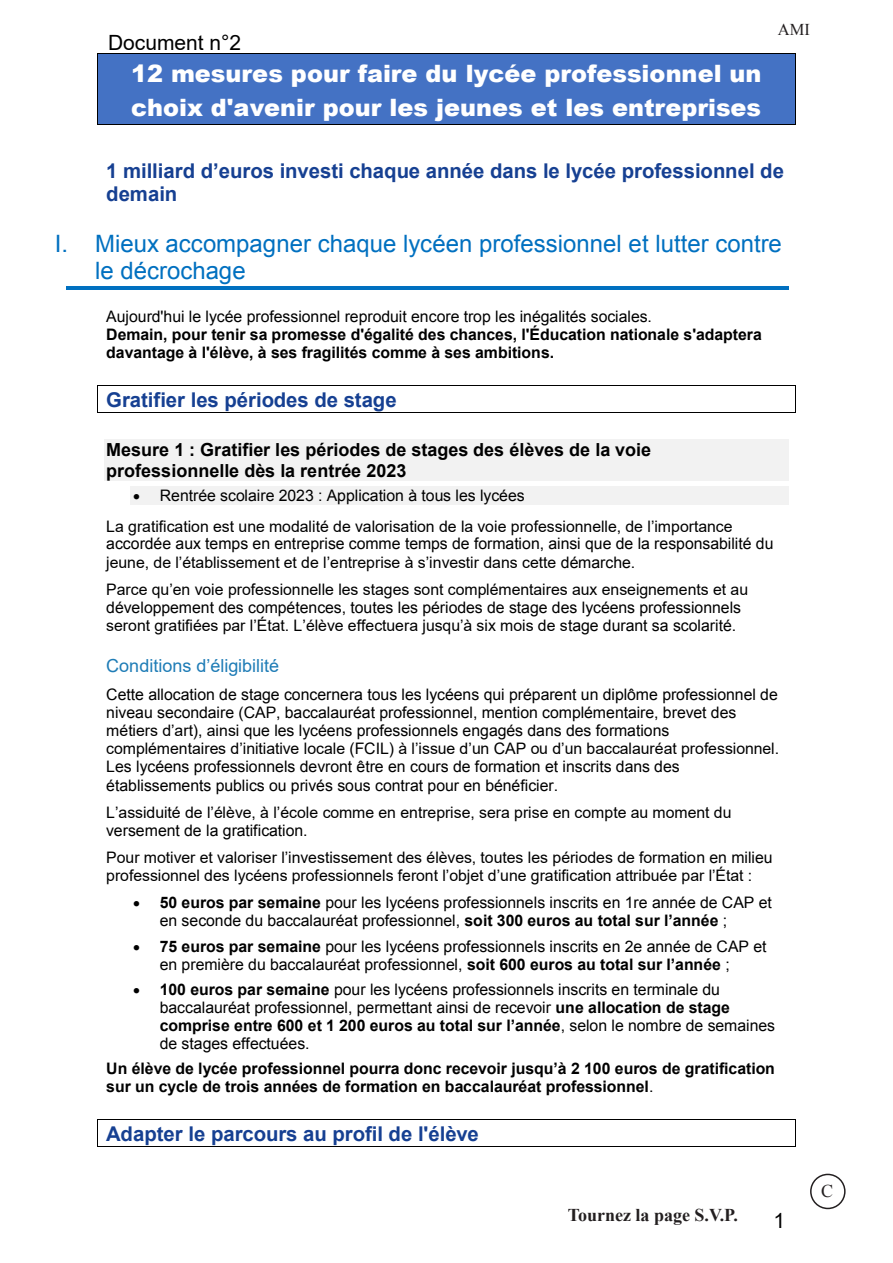
<style>
.page{position:relative;width:893px;height:1263px;background:#fff}
.page>*{position:absolute;margin:0;border:0;box-sizing:border-box;transform-origin:0 0}
.t1{font:900 24px/33.9px "Arial";color:#fff}
.t2{font:24px/27.8px "Arial";color:#0070c0}
.t3{font:21px "Arial";color:#000}
.t4{font:700 20.4px/23.4px "Arial";color:#164092}
.t5{font:700 18px/20.7px "Arial";color:#000}
.t6{font:18px "Arial";color:#1e7cb6}
.t7{font:700 18px "Times New Roman";color:#231f20}
.t8{font:18px "Times New Roman";color:#231f20}
.t9{font:16.5px "Times New Roman";color:#231f20}
.t10{font:15.9px/18.1px "Arial";color:#000}
.t11{font:700 15.9px/18.1px "Arial";color:#000}
.s1{font-weight:400}
.s2{font-weight:700}
</style>
<div class="page">
<div style="left:98px;top:54px;width:697px;height:35px;background:#4472c4"></div>
<hr style="left:98px;top:53px;width:697px;height:1px;background:#000">
<hr style="left:97px;top:54px;width:1px;height:35px;background:#000">
<hr style="left:795px;top:54px;width:1px;height:35px;background:#000">
<div style="left:98px;top:89px;width:697px;height:36px;background:#4472c4"></div>
<hr style="left:98px;top:125px;width:697px;height:1px;background:#000">
<hr style="left:97px;top:89px;width:1px;height:36px;background:#000">
<hr style="left:795px;top:89px;width:1px;height:36px;background:#000">
<hr style="left:66px;top:286px;width:723px;height:3px;background:#0070c0">
<hr style="left:98px;top:385px;width:697px;height:1px;background:#000">
<hr style="left:98px;top:412px;width:697px;height:1px;background:#000">
<svg style="left:97px;top:385px;width:1px;height:28px"></svg>
<svg style="left:795px;top:385px;width:1px;height:28px"></svg>
<div style="left:104px;top:439px;width:685px;height:21px;background:#f2f2f2"></div>
<div style="left:104px;top:460px;width:685px;height:20px;background:#f2f2f2"></div>
<div style="left:131px;top:486px;width:658px;height:19px;background:#f2f2f2"></div>
<hr style="left:98px;top:1119px;width:697px;height:1px;background:#000">
<hr style="left:98px;top:1146px;width:697px;height:1px;background:#000">
<svg style="left:97px;top:1119px;width:1px;height:28px"></svg>
<svg style="left:795px;top:1119px;width:1px;height:28px"></svg>
<div style="left:810px;top:1174px;width:36px;height:35px;border:2px solid #231f20;border-radius:50%"></div>
<div style="left:816px;top:1180px;width:22px;height:22px;background:#fff"></div>
<p class="t3" style="left:108px;top:28px;width:135px">Document n°2</p>
<p class="t1" style="left:131px;top:56px;width:632px">12 mesures pour faire du lycée professionnel un choix d'avenir pour les jeunes et les entreprises</p>
<p class="t9" style="left:778px;top:18px;width:34px">AMI</p>
<p class="t4" style="left:106px;top:159px;width:679px">1 milliard d’euros investi chaque année dans le lycée professionnel de demain</p>
<p class="t2" style="left:95px;top:229px;width:688px;text-indent:-40px">I. Mieux accompagner chaque lycéen professionnel et lutter contre le décrochage</p>
<p class="t11" style="left:106px;top:308px;width:657px"><span class="s1">Aujourd'hui le lycée professionnel reproduit encore trop les inégalités sociales.<br></span>Demain, pour tenir sa promesse d'égalité des chances, l'Éducation nationale s'adaptera davantage à l'élève, à ses fragilités comme à ses ambitions.</p>
<p class="t4" style="left:106px;top:388px;width:292px">Gratifier les périodes de stage</p>
<p class="t5" style="left:106px;top:440px;width:546px">Mesure 1 : Gratifier les périodes de stages des élèves de la voie professionnelle dès la rentrée 2023</p>
<p class="t10" style="left:106px;top:481px;width:628px;line-height:30.3px;text-indent:27px">• Rentrée scolaire 2023 : Application à tous les lycées<br>La gratification est une modalité de valorisation de la voie professionnelle, de l’importance</p>
<p class="t10" style="left:106px;top:535px;width:669px">accordée aux temps en entreprise comme temps de formation, ainsi que de la responsabilité du jeune, de l’établissement et de l’entreprise à s’investir dans cette démarche.</p>
<p class="t10" style="left:106px;top:580px;width:643px">Parce qu’en voie professionnelle les stages sont complémentaires aux enseignements et au développement des compétences, toutes les périodes de stage des lycéens professionnels seront gratifiées par l’État. L’élève effectuera jusqu’à six mois de stage durant sa scolarité.</p>
<p class="t6" style="left:106px;top:654px;width:174px">Conditions d’éligibilité</p>
<p class="t10" style="left:106px;top:685px;width:674px">Cette allocation de stage concernera tous les lycéens qui préparent un diplôme professionnel de niveau secondaire (CAP, baccalauréat professionnel, mention complémentaire, brevet des métiers d’art), ainsi que les lycéens professionnels engagés dans des formations complémentaires d’initiative locale (FCIL) à l’issue d’un CAP ou d’un baccalauréat professionnel.<br>Les lycéens professionnels devront être en cours de formation et inscrits dans des établissements publics ou privés sous contrat pour en bénéficier.</p>
<p class="t10" style="left:106px;top:803px;width:627px">L’assiduité de l’élève, à l’école comme en entreprise, sera prise en compte au moment du versement de la gratification.</p>
<p class="t10" style="left:106px;top:848px;width:668px">Pour motiver et valoriser l’investissement des élèves, toutes les périodes de formation en milieu professionnel des lycéens professionnels feront l’objet d’une gratification attribuée par l’État :</p>
<p class="t10" style="left:160px;top:894px;width:614px;text-indent:-27px">• <span class="s2">50 euros par semaine</span> pour les lycéens professionnels inscrits en 1re année de CAP et en seconde du baccalauréat professionnel, <span class="s2">soit 300 euros au total sur l’année</span> ;</p>
<p class="t10" style="left:160px;top:937px;width:608px;text-indent:-27px">• <span class="s2">75 euros par semaine</span> pour les lycéens professionnels inscrits en 2e année de CAP et en première du baccalauréat professionnel, <span class="s2">soit 600 euros au total sur l’année</span> ;</p>
<p class="t10" style="left:160px;top:980px;width:617px;text-indent:-27px">• <span class="s2">100 euros par semaine</span> pour les lycéens professionnels inscrits en terminale du baccalauréat professionnel, permettant ainsi de recevoir <span class="s2">une allocation de stage comprise entre 600 et 1 200 euros au total sur l’année</span>, selon le nombre de semaines de stages effectuées.</p>
<p class="t11" style="left:106px;top:1060px;width:670px">Un élève de lycée professionnel pourra donc recevoir jusqu’à 2 100 euros de gratification sur un cycle de trois années de formation en baccalauréat professionnel<span class="s1">.</span></p>
<p class="t4" style="left:106px;top:1122px;width:374px">Adapter le parcours au profil de l'élève</p>
<p class="t7" style="left:568px;top:1203px;width:172px">Tournez la page S.V.P.</p>
<p class="t3" style="left:773px;top:1206px;width:13px">1</p>
<p class="t8" style="left:821px;top:1179px;width:14px">C</p>
</div>
